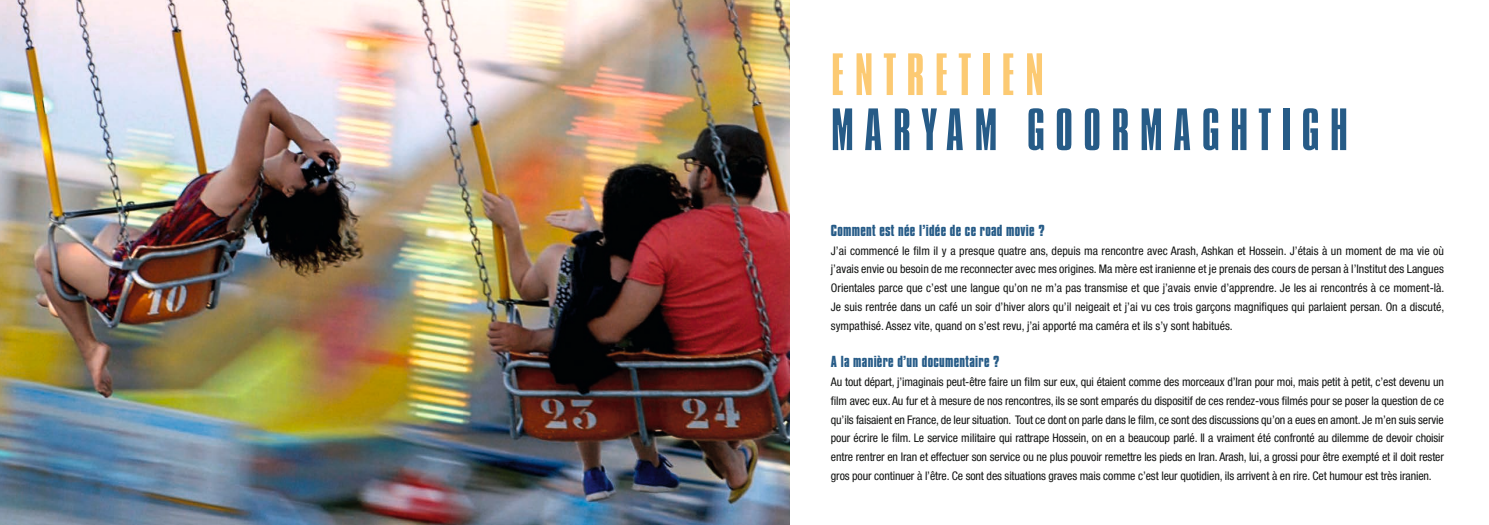
<style>
.page{position:relative;width:1489px;height:525px;background:#fff}
.page>*{position:absolute;margin:0;border:0;box-sizing:border-box;transform-origin:0 0}
.t1{font:300 51.25px "Compacta BT";letter-spacing:.18em;color:#265b87;scale:1.1 1}
.t2{font:300 51.25px "Compacta BT";letter-spacing:.18em;color:#fcca73;scale:1.1 1}
.t3{font:700 13.75px "Compacta BT";letter-spacing:.02em;color:#265b87}
.t4{font:condensed 11.88px/18.8px "Helvetica Neue LT Std";letter-spacing:-.005em;color:#131413;text-align:justify}
</style>
<div class="page">
<img style="left:0;top:0;width:789px;height:524px">
<p class="t2" style="left:830px;top:46px;width:195px">ENTRETIEN</p>
<p class="t1" style="left:830px;top:101px;width:471px">MARYAM GOORMAGHTIGH</p>
<p class="t3" style="left:830px;top:222px;width:215px">Comment est née l’idée de ce road movie ?</p>
<p class="t4" style="left:830px;top:241px;width:615px">J’ai commencé le film il y a presque quatre ans, depuis ma rencontre avec Arash, Ashkan et Hossein. J’étais à un moment de ma vie où j’avais envie ou besoin de me reconnecter avec mes origines. Ma mère est iranienne et je prenais des cours de persan à l’Institut des Langues Orientales parce que c’est une langue qu’on ne m’a pas transmise et que j’avais envie d’apprendre. Je les ai rencontrés à ce moment-là.<br>Je suis rentrée dans un café un soir d’hiver alors qu’il neigeait et j’ai vu ces trois garçons magnifiques qui parlaient persan. On a discuté, sympathisé. Assez vite, quand on s’est revu, j’ai apporté ma caméra et ils s’y sont habitués.</p>
<p class="t3" style="left:830px;top:353px;width:170px">A la manière d’un documentaire ?</p>
<p class="t4" style="left:830px;top:372px;width:614px">Au tout départ, j’imaginais peut-être faire un film sur eux, qui étaient comme des morceaux d’Iran pour moi, mais petit à petit, c’est devenu un film avec eux. Au fur et à mesure de nos rencontres, ils se sont emparés du dispositif de ces rendez-vous filmés pour se poser la question de ce qu’ils faisaient en France, de leur situation. Tout ce dont on parle dans le film, ce sont des discussions qu’on a eues en amont. Je m’en suis servie pour écrire le film. Le service militaire qui rattrape Hossein, on en a beaucoup parlé. Il a vraiment été confronté au dilemme de devoir choisir entre rentrer en Iran et effectuer son service ou ne plus pouvoir remettre les pieds en Iran. Arash, lui, a grossi pour être exempté et il doit rester gros pour continuer à l’être. Ce sont des situations graves mais comme c’est leur quotidien, ils arrivent à en rire. Cet humour est très iranien.</p>
</div>
